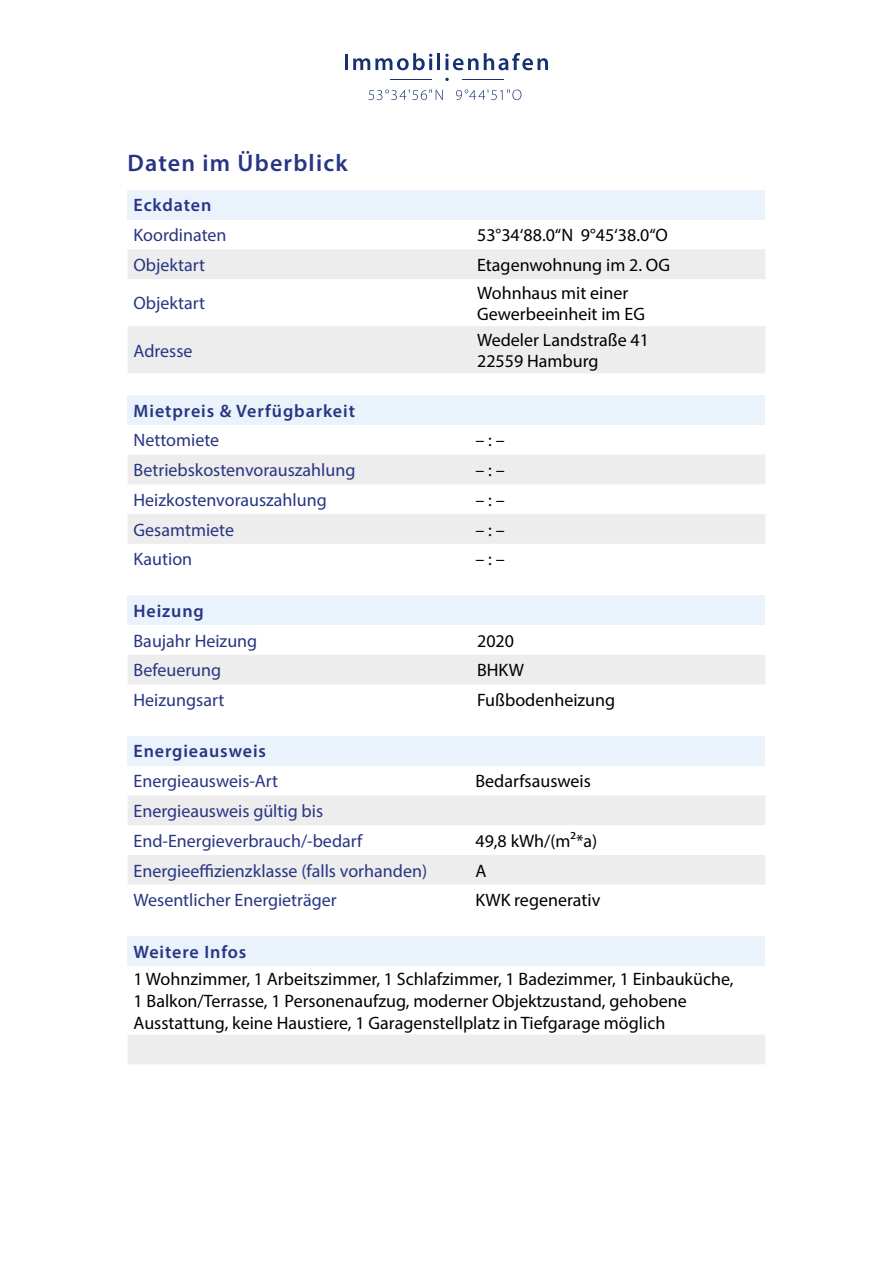
<style>
.page{position:relative;width:893px;height:1263px;background:#fff}
.page>*{position:absolute;margin:0;border:0;box-sizing:border-box;transform-origin:0 0}
.t1{font:600 24px "Myriad Pro";letter-spacing:.05em;color:#283583}
.t2{font:18px/21.6px "Myriad Pro";color:#000}
.t3{font:18px/29.7px "Myriad Pro";color:#283583}
.t4{font:600 18px "Myriad Pro";letter-spacing:.05em;color:#283583}
</style>
<div class="page">
<hr style="left:345px;top:54px;width:3px;height:16px;background:#163072">
<svg style="left:353px;top:53px;width:79px;height:17px"></svg>
<hr style="left:437px;top:53px;width:3px;height:17px;background:#163072">
<svg style="left:445px;top:54px;width:33px;height:16px"></svg>
<svg style="left:484px;top:53px;width:64px;height:17px"></svg>
<svg style="left:368px;top:89px;width:75px;height:11px"></svg>
<svg style="left:456px;top:89px;width:65px;height:11px"></svg>
<hr style="left:462px;top:79px;width:41px;height:1px;background:#163072">
<hr style="left:391px;top:79px;width:41px;height:1px;background:#163072">
<svg style="left:445px;top:78px;width:4px;height:3px"></svg>
<div style="left:128px;top:190px;width:637px;height:30px;background:#eaf2fb"></div>
<svg style="left:128px;top:249px;width:637px;height:124px;fill:#ededed"></svg>
<div style="left:128px;top:395px;width:637px;height:30px;background:#eaf2fb"></div>
<svg style="left:128px;top:455px;width:637px;height:89px;fill:#ededed"></svg>
<div style="left:128px;top:595px;width:637px;height:30px;background:#eaf2fb"></div>
<div style="left:128px;top:655px;width:637px;height:29px;background:#ededed"></div>
<div style="left:128px;top:736px;width:637px;height:30px;background:#eaf2fb"></div>
<svg style="left:128px;top:795px;width:637px;height:90px;fill:#ededed"></svg>
<div style="left:128px;top:936px;width:637px;height:30px;background:#eaf2fb"></div>
<div style="left:128px;top:1035px;width:637px;height:29px;background:#ededed"></div>
<h1 class="t1" style="left:128px;top:148px;width:221px">Daten im Überblick</h1>
<p class="t4" style="left:134px;top:194px;width:79px">Eckdaten</p>
<p class="t3" style="left:134px;top:220px;width:95px">Koordinaten</p>
<p class="t2" style="left:477px;top:224px;width:192px">53°34‘88.0“N 9°45‘38.0“O</p>
<p class="t3" style="left:134px;top:250px;width:73px">Objektart</p>
<p class="t2" style="left:477px;top:254px;width:194px">Etagenwohnung im 2. OG</p>
<p class="t3" style="left:134px;top:288px;width:73px">Objektart</p>
<p class="t2" style="left:477px;top:282px;width:169px">Wohnhaus mit einer<br>Gewerbeeinheit im EG</p>
<p class="t3" style="left:134px;top:335px;width:60px">Adresse</p>
<p class="t2" style="left:477px;top:329px;width:173px">Wedeler Landstraße 41<br>22559 Hamburg</p>
<p class="t4" style="left:134px;top:399px;width:223px">Mietpreis &amp; Verfügbarkeit</p>
<p class="t3" style="left:134px;top:425px;width:87px">Nettomiete</p>
<p class="t2" style="left:475px;top:429px;width:31px">– : –</p>
<p class="t3" style="left:134px;top:455px;width:223px">Betriebskostenvorauszahlung</p>
<p class="t2" style="left:475px;top:459px;width:31px">– : –</p>
<p class="t3" style="left:134px;top:485px;width:195px">Heizkostenvorauszahlung</p>
<p class="t2" style="left:475px;top:489px;width:31px">– : –</p>
<p class="t3" style="left:134px;top:514px;width:102px">Gesamtmiete</p>
<p class="t2" style="left:475px;top:519px;width:31px">– : –</p>
<p class="t3" style="left:134px;top:544px;width:60px">Kaution</p>
<p class="t2" style="left:475px;top:548px;width:31px">– : –</p>
<p class="t4" style="left:134px;top:599px;width:72px">Heizung</p>
<p class="t3" style="left:134px;top:625px;width:125px">Baujahr Heizung</p>
<p class="t2" style="left:477px;top:629px;width:38px">2020</p>
<p class="t3" style="left:134px;top:655px;width:89px">Befeuerung</p>
<p class="t2" style="left:477px;top:659px;width:48px">BHKW</p>
<p class="t3" style="left:134px;top:685px;width:92px">Heizungsart</p>
<p class="t2" style="left:477px;top:689px;width:140px">Fußbodenheizung</p>
<p class="t4" style="left:134px;top:740px;width:134px">Energieausweis</p>
<p class="t3" style="left:134px;top:766px;width:146px">Energieausweis-Art</p>
<p class="t2" style="left:475px;top:770px;width:117px">Bedarfsausweis</p>
<p class="t3" style="left:134px;top:796px;width:230px">Energieausweis gültig bis<br>End-Energieverbrauch/-bedarf</p>
<p class="t2" style="left:475px;top:830px;width:123px">49,8 kWh/(m²*a)</p>
<p class="t3" style="left:134px;top:855px;width:295px">Energieeffizienzklasse (falls vorhanden)</p>
<p class="t2" style="left:475px;top:859px;width:13px">A</p>
<p class="t3" style="left:134px;top:885px;width:205px">Wesentlicher Energieträger</p>
<p class="t2" style="left:475px;top:889px;width:126px">KWK regenerativ</p>
<p class="t4" style="left:134px;top:940px;width:114px">Weitere Infos</p>
<p class="t2" style="left:134px;top:968px;width:602px">1 Wohnzimmer, 1 Arbeitszimmer, 1 Schlafzimmer, 1 Badezimmer, 1 Einbauküche,<br>1 Balkon/Terrasse, 1 Personenaufzug, moderner Objektzustand, gehobene<br>Ausstattung, keine Haustiere, 1 Garagenstellplatz in Tiefgarage möglich</p>
</div>
